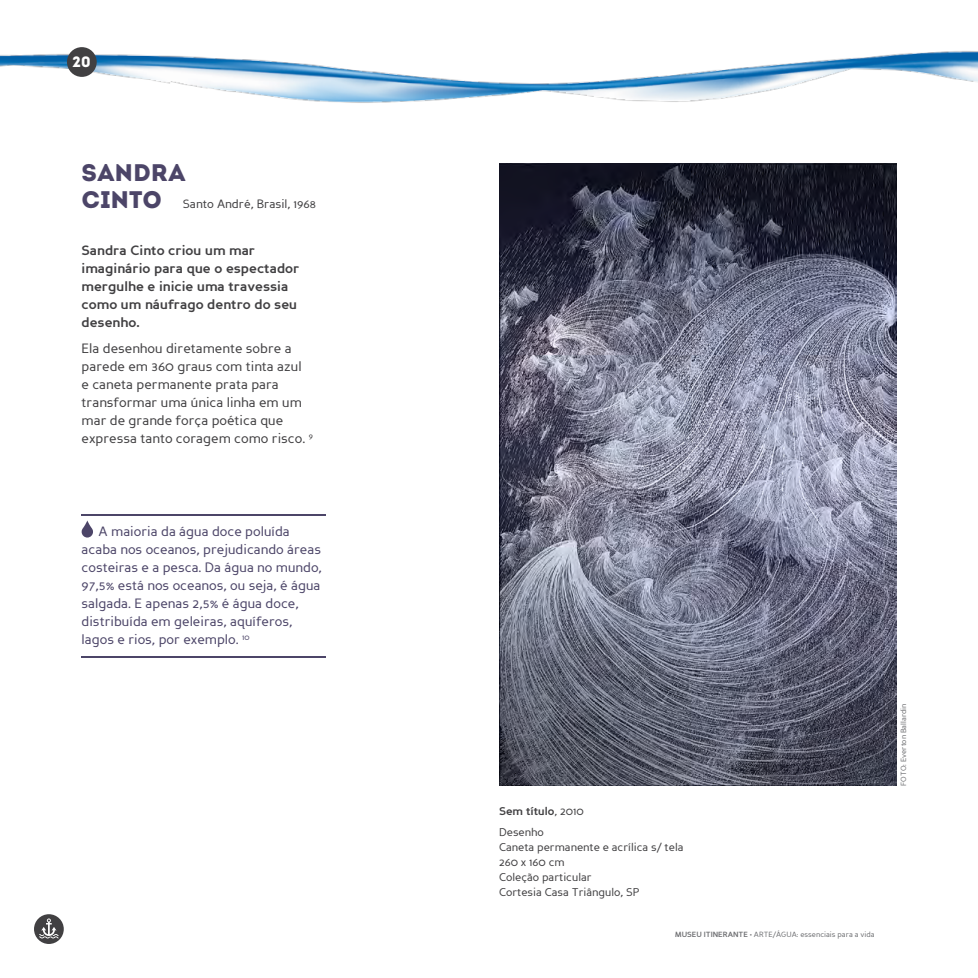
<style>
.page{position:relative;width:978px;height:978px;background:#fff}
.page>*{position:absolute;margin:0;border:0;box-sizing:border-box;transform-origin:0 0}
.t1{font:24px "Intro";color:#4c4568}
.t2{font:15px "Intro";color:#fff}
.t3{font:13.5px/18px "Perspective Sans";color:#4c4568}
.t4{font:13.5px/18px "Perspective Sans";color:#414042}
.t5{font:700 13.5px/18px "Perspective Sans";color:#414042}
.t6{font:12px "Perspective Sans";color:#414042}
.t7{font:11.25px/15px "Perspective Sans";color:#414042}
.t8{font:7.5px "Perspective Sans";color:#6d6e71}
.s1{font-family:"Intro";font-size:24px;color:#4c4568}
.s2{font-weight:700}
</style>
<div class="page">
<img style="left:0;top:47px;width:978px;height:56px">
<div style="left:67px;top:47px;width:30px;height:30px;background:#414042;border-radius:50%"></div>
<hr style="left:82px;top:514px;width:244px;height:1px;background:#4c4568">
<hr style="left:82px;top:657px;width:244px;height:1px;background:#4c4568">
<svg style="left:82px;top:520px;width:11px;height:18px"></svg>
<img style="left:499px;top:163px;width:397px;height:623px">
<svg style="left:34px;top:914px;width:30px;height:30px"></svg>
<p class="t2" style="left:73px;top:53px;width:20px">20</p>
<h1 class="t1" style="left:82px;top:159px;width:105px">SANDRA</h1>
<p class="t6" style="left:82px;top:197px;width:236px"><span class="s1">CINTO</span> Santo André, Brasil, 1968</p>
<p class="t5" style="left:82px;top:241px;width:219px">Sandra Cinto criou um mar imaginário para que o espectador mergulhe e inicie uma travessia como um náufrago dentro do seu desenho.</p>
<p class="t4" style="left:82px;top:340px;width:233px">Ela desenhou diretamente sobre a parede em 360 graus com tinta azul<br>e caneta permanente prata para transformar uma única linha em um mar de grande força poética que expressa tanto coragem como risco. <sup>9</sup></p>
<p class="t3" style="left:82px;top:523px;width:242px;text-indent:17px">A maioria da água doce poluída acaba nos oceanos, prejudicando áreas costeiras e a pesca. Da água no mundo, 97,5% está nos oceanos, ou seja, é água salgada. E apenas 2,5% é água doce, distribuída em geleiras, aquíferos, lagos e rios, por exemplo. <sup>10</sup></p>
<p class="t7" style="left:499px;top:801px;width:86px;line-height:21px"><span class="s2">Sem título</span>, 2010<br>Desenho</p>
<p class="t7" style="left:499px;top:840px;width:186px">Caneta permanente e acrílica s/ tela<br>260 x 160 cm<br>Coleção particular<br>Cortesia Casa Triângulo, SP</p>
<p class="t8" style="left:675px;top:930px;width:201px"><span class="s2">MUSEU ITINERANTE</span> • ARTE/ÁGUA: essenciais para a vida</p>
<p class="t8" style="left:899px;top:786px;width:84px;rotate:-90deg">FOTO: Everton Ballardin</p>
</div>
